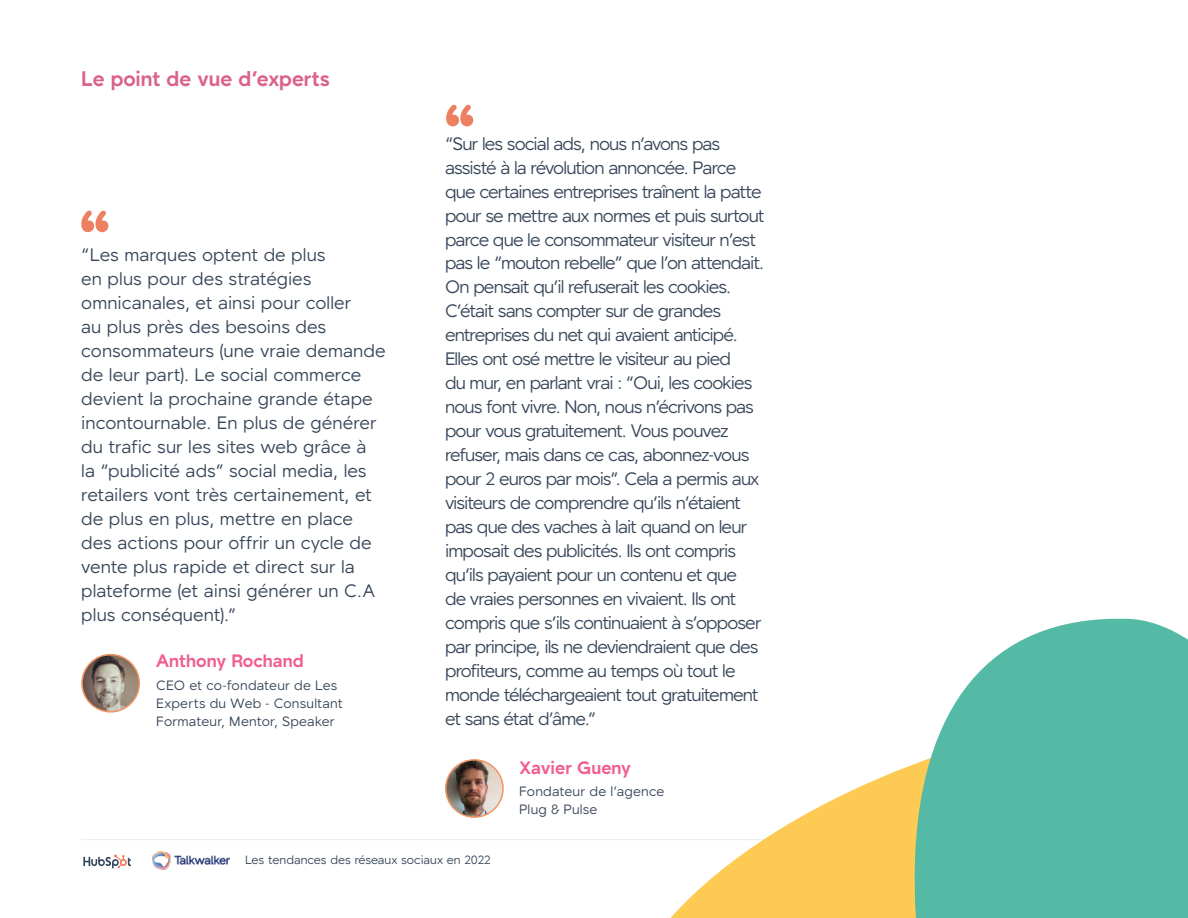
<style>
.page{position:relative;width:1188px;height:918px;background:#fff}
.page>*{position:absolute;margin:0;border:0;box-sizing:border-box;transform-origin:0 0}
.t1{font:700 21px "Forno";color:#da6389}
.t2{font:18px/24px "Forno";letter-spacing:-.045em;color:#374659}
.t3{font:18px/24px "Forno";color:#374659}
.t4{font:700 18px "Forno";color:#f05f8d}
.t5{font:13.5px/18px "Forno";letter-spacing:.015em;color:#374659}
.t6{font:12px "Forno";letter-spacing:-.005em;color:#374659}
</style>
<div class="page">
<img style="left:152px;top:851px;width:77px;height:19px">
<svg style="left:83px;top:854px;width:49px;height:15px"></svg>
<hr style="left:81px;top:839px;width:1026px;height:1px;background:#efefef">
<svg style="left:81px;top:210px;width:28px;height:22px"></svg>
<svg style="left:446px;top:104px;width:27px;height:22px"></svg>
<img style="left:82px;top:655px;width:57px;height:57px;border-radius:29px">
<div style="left:81px;top:654px;width:59px;height:59px;border:2px solid #f09463;border-radius:50%"></div>
<img style="left:446px;top:760px;width:57px;height:57px;border-radius:29px">
<div style="left:445px;top:759px;width:59px;height:59px;border:2px solid #f09463;border-radius:50%"></div>
<svg style="left:670px;top:766px;width:240px;height:152px;fill:#fdcb53"></svg>
<svg style="left:910px;top:618px;width:278px;height:300px;background:#6bc2ae"></svg>
<p class="t1" style="left:81px;top:66px;width:250px">Le point de vue d’experts</p>
<p class="t3" style="left:81px;top:245px;width:306px">“Les marques optent de plus<br>en plus pour des stratégies omnicanales, et ainsi pour coller<br>au plus près des besoins des consommateurs (une vraie demande de leur part). Le social commerce devient la prochaine grande étape incontournable. En plus de générer du trafic sur les sites web grâce à<br>la “publicité ads” social media, les retailers vont très certainement, et de plus en plus, mettre en place des actions pour offrir un cycle de vente plus rapide et direct sur la plateforme (et ainsi générer un C.A plus conséquent).”</p>
<p class="t4" style="left:156px;top:650px;width:149px">Anthony Rochand</p>
<p class="t5" style="left:156px;top:678px;width:188px">CEO et co-fondateur de Les<br>Experts du Web - Consultant<br>Formateur, Mentor, Speaker</p>
<p class="t2" style="left:445px;top:134px;width:321px">“Sur les social ads, nous n’avons pas assisté à la révolution annoncée. Parce que certaines entreprises traînent la patte pour se mettre aux normes et puis surtout parce que le consommateur visiteur n’est pas le “mouton rebelle” que l’on attendait.<br>On pensait qu’il refuserait les cookies.<br>C’était sans compter sur de grandes entreprises du net qui avaient anticipé.<br>Elles ont osé mettre le visiteur au pied<br>du mur, en parlant vrai : “Oui, les cookies nous font vivre. Non, nous n’écrivons pas pour vous gratuitement. Vous pouvez refuser, mais dans ce cas, abonnez-vous pour 2 euros par mois”. Cela a permis aux visiteurs de comprendre qu’ils n’étaient pas que des vaches à lait quand on leur imposait des publicités. Ils ont compris qu’ils payaient pour un contenu et que<br>de vraies personnes en vivaient. Ils ont compris que s’ils continuaient à s’opposer par principe, ils ne deviendraient que des profiteurs, comme au temps où tout le monde téléchargeaient tout gratuitement et sans état d’âme.”</p>
<p class="t4" style="left:519px;top:757px;width:113px">Xavier Gueny</p>
<p class="t5" style="left:519px;top:784px;width:147px">Fondateur de l’agence<br>Plug &amp; Pulse</p>
<p class="t6" style="left:245px;top:853px;width:247px">Les tendances des réseaux sociaux en 2022</p>
</div>
